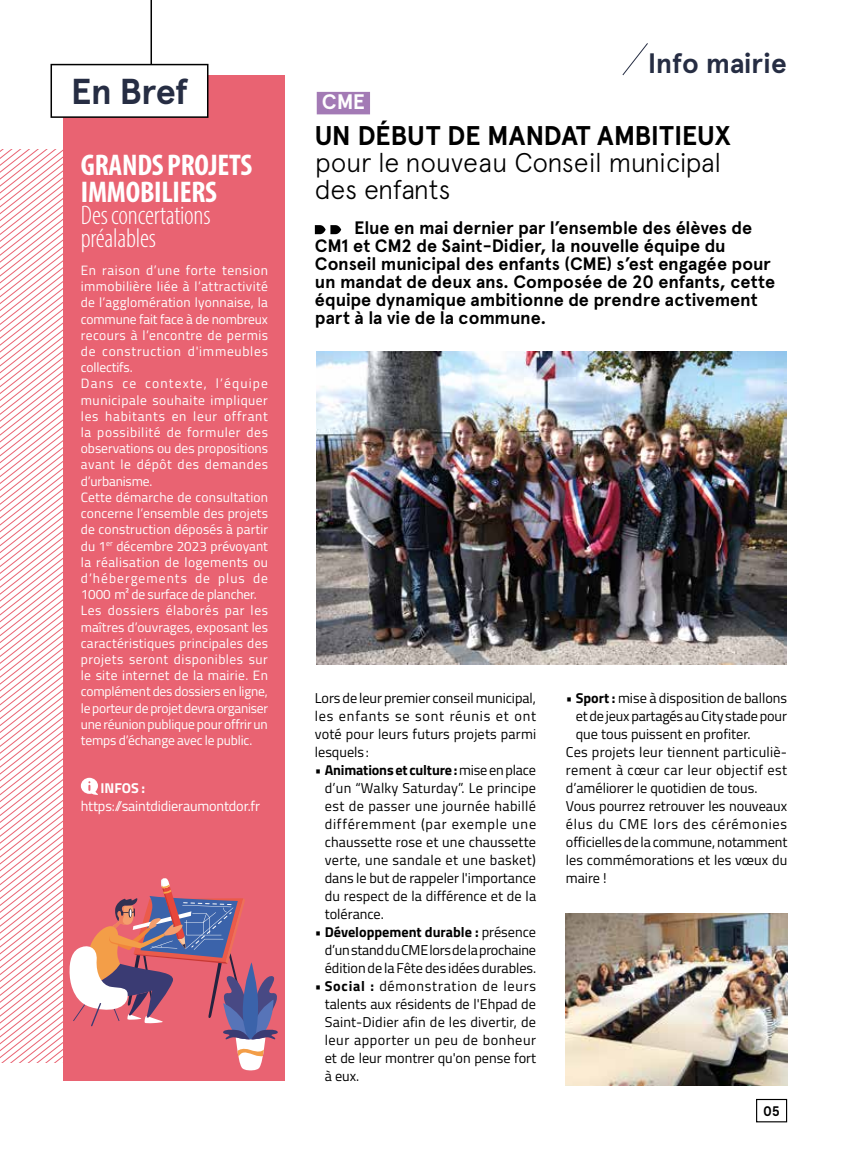
<style>
.page{position:relative;width:851px;height:1149px;background:#fff}
.page>*{position:absolute;margin:0;border:0;box-sizing:border-box;transform-origin:0 0}
.t1{font:700 36px "Apercu Pro";letter-spacing:-.02em;color:#262d43}
.t2{font:700 condensed 30px/27px "Myriad Pro";letter-spacing:-.01em;color:#fff}
.t3{font:700 28.05px "Apercu Pro";letter-spacing:-.005em;color:#262d43}
.t4{font:27px/27px "Apercu Light Pro";letter-spacing:-.015em;color:#000}
.t5{font:300 condensed 27px/22.5px "Myriad Pro";letter-spacing:-.01em;color:#fff}
.t6{font:700 27px "Apercu Pro";letter-spacing:-.015em;color:#000}
.t7{font:700 21px "Apercu Pro";color:#fff}
.t8{font:700 18px/18px "Apercu Pro";letter-spacing:-.005em;color:#000}
.t9{font:14.25px/18px "Titillium Web";color:#000;text-align:justify}
.t10{font:14.25px "Titillium Web";letter-spacing:-.01em;color:#fff}
.t11{font:14.25px "Titillium Web";letter-spacing:.025em;color:#000}
.t12{font:14.25px "Titillium Web";letter-spacing:.05em;color:#000}
.t13{font:700 14.25px "Titillium Web";color:#fff}
.t14{font:700 13.8px "Apercu Pro";color:#000}
.t15{font:13.5px/16.2px "Titillium Web";letter-spacing:.02em;color:#fff}
.s1{font-weight:700}
</style>
<div class="page">
<div style="left:756px;top:1098px;width:31px;height:23px;border:1px solid #000"></div>
<svg style="left:0;top:620px;width:64px;height:442px"></svg>
<svg style="left:622px;top:43px;width:26px;height:33px"></svg>
<img style="left:566px;top:913px;width:221px;height:171px">
<div style="left:64px;top:75px;width:221px;height:1005px;background:#e96372"></div>
<svg style="left:81px;top:777px;width:17px;height:17px"></svg>
<div style="left:317px;top:92px;width:53px;height:22px;background:#a37ab5"></div>
<hr style="left:150px;top:0;width:2px;height:90px;background:#000">
<div style="left:51px;top:65px;width:157px;height:52px;background:#fff"></div>
<div style="left:50px;top:64px;width:158px;height:54px;border:2px solid #000"></div>
<svg style="left:315px;top:225px;width:26px;height:9px"></svg>
<svg style="left:69px;top:878px;width:209px;height:192px"></svg>
<img style="left:317px;top:351px;width:469px;height:313px">
<h1 class="t1" style="left:71px;top:64px;width:119px">En Bref</h1>
<h2 class="t2" style="left:81px;top:150px;width:173px">GRANDS PROJETS<br>IMMOBILIERS</h2>
<h3 class="t5" style="left:81px;top:204px;width:131px">Des concertations préalables</h3>
<p class="t15" style="left:81px;top:261px;width:189px">En raison d’une forte tension immobilière liée à l’attractivité de l’agglomération lyonnaise, la commune fait face à de nombreux recours à l’encontre de permis de construction d'immeubles collectifs.<br>Dans ce contexte, l’équipe municipale souhaite impliquer les habitants en leur offrant la possibilité de formuler des observations ou des propositions avant le dépôt des demandes d’urbanisme.<br>Cette démarche de consultation concerne l’ensemble des projets de construction déposés à partir du 1<sup>er</sup> décembre 2023 prévoyant la réalisation de logements ou d’hébergements de plus de<br>1000 m² de surface de plancher.<br>Les dossiers élaborés par les maîtres d’ouvrages, exposant les caractéristiques principales des projets seront disponibles sur le site internet de la mairie. En complément des dossiers en ligne, le porteur de projet devra organiser une réunion publique pour offrir un temps d’échange avec le public.</p>
<p class="t13" style="left:100px;top:776px;width:46px">INFOS :</p>
<p class="t10" style="left:81px;top:795px;width:180px">https://saintdidieraumontdor.fr</p>
<h3 class="t7" style="left:322px;top:86px;width:44px">CME</h3>
<h3 class="t3" style="left:647px;top:42px;width:140px">Info mairie</h3>
<h3 class="t6" style="left:315px;top:115px;width:417px">UN DÉBUT DE MANDAT AMBITIEUX</h3>
<h3 class="t4" style="left:315px;top:147px;width:407px">pour le nouveau Conseil municipal des enfants</h3>
<p class="t8" style="left:315px;top:218px;width:461px;text-indent:39px">Elue en mai dernier par l’ensemble des élèves de CM1 et CM2 de Saint-Didier, la nouvelle équipe du Conseil municipal des enfants (CME) s’est engagée pour un mandat de deux ans. Composée de 20 enfants, cette équipe dynamique ambitionne de prendre activement part à la vie de la commune.</p>
<p class="t9" style="left:315px;top:687px;width:223px">Lors de leur premier conseil municipal, les enfants se sont réunis et ont voté pour leurs futurs projets parmi lesquels :</p>
<p class="t9" style="left:325px;top:759px;width:213px;text-indent:-10px">• <span class="s1">Animations et culture :</span> mise en place d’un “Walky Saturday”. Le principe est de passer une journée habillé différemment (par exemple une chaussette rose et une chaussette verte, une sandale et une basket) dans le but de rappeler l'importance du respect de la différence et de la tolérance.</p>
<p class="t9" style="left:325px;top:921px;width:213px;text-indent:-10px">• <span class="s1">Développement durable :</span> présence d’un stand du CME lors de la prochaine édition de la Fête des idées durables.</p>
<p class="t9" style="left:325px;top:975px;width:213px;text-indent:-10px">• <span class="s1">Social :</span> démonstration de leurs talents aux résidents de l'Ehpad de Saint-Didier afin de les divertir, de leur apporter un peu de bonheur et de leur montrer qu'on pense fort à eux.</p>
<p class="t9" style="left:566px;top:687px;width:223px">• <span class="s1">Sport :</span> mise à disposition de ballons</p>
<p class="t9" style="left:575px;top:705px;width:213px">et de jeux partagés au City stade pour</p>
<p class="t9" style="left:575px;top:723px;width:176px">que tous puissent en profiter.</p>
<p class="t9" style="left:566px;top:741px;width:223px">Ces projets leur tiennent particuliè-</p>
<p class="t11" style="left:566px;top:759px;width:223px">rement à cœur car leur objectif est</p>
<p class="t9" style="left:566px;top:777px;width:193px">d’améliorer le quotidien de tous.</p>
<p class="t9" style="left:566px;top:795px;width:223px">Vous pourrez retrouver les nouveaux</p>
<p class="t12" style="left:566px;top:813px;width:223px">élus du CME lors des cérémonies</p>
<p class="t9" style="left:566px;top:831px;width:223px">officielles de la commune, notamment</p>
<p class="t9" style="left:566px;top:849px;width:223px">les commémorations et les vœux du</p>
<p class="t9" style="left:566px;top:867px;width:42px">maire !</p>
<p class="t14" style="left:763px;top:1099px;width:18px">05</p>
</div>
